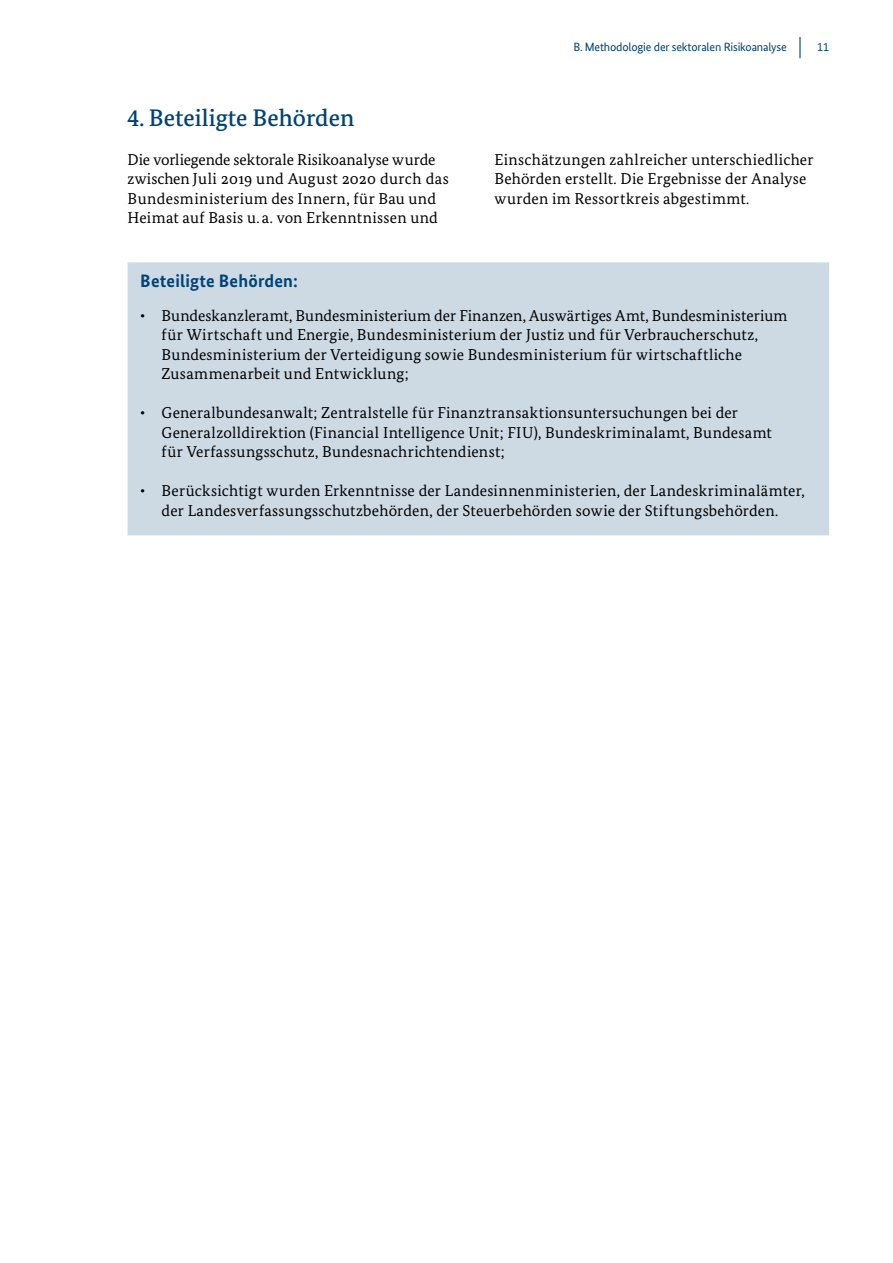
<style>
.page{position:relative;width:893px;height:1263px;background:#fff}
.page>*{position:absolute;margin:0;border:0;box-sizing:border-box;transform-origin:0 0}
.t1{font:500 24px "Bundes Serif";color:#004376}
.t2{font:700 18px "Bundes Sans";letter-spacing:.01em;color:#004376}
.t3{font:15.75px/19.5px "Bundes Serif";letter-spacing:.015em;color:#000}
.t4{font:12px "Bundes Sans";letter-spacing:-.015em;color:#004376}
</style>
<div class="page">
<svg style="left:799px;top:37px;width:1px;height:21px"></svg>
<div style="left:128px;top:262px;width:701px;height:273px;background:#cddae4"></div>
<p class="t4" style="left:573px;top:39px;width:215px">B. Methodologie der sektoralen Risikoanalyse</p>
<p class="t4" style="left:817px;top:39px;width:13px">11</p>
<h1 class="t1" style="left:128px;top:103px;width:228px">4. Beteiligte Behörden</h1>
<p class="t3" style="left:128px;top:149px;width:323px">Die vorliegende sektorale Risikoanalyse wurde zwischen Juli 2019 und August 2020 durch das Bundesministerium des Innern, für Bau und Heimat auf Basis u. a. von Erkenntnissen und</p>
<p class="t3" style="left:494px;top:149px;width:321px">Einschätzungen zahlreicher unterschiedlicher<br>Behörden erstellt. Die Ergebnisse der Analyse wurden im Ressortkreis abgestimmt.</p>
<p class="t2" style="left:140px;top:269px;width:159px">Beteiligte Behörden:</p>
<p class="t3" style="left:162px;top:305px;width:627px;text-indent:-21px">• Bundeskanzleramt, Bundesministerium der Finanzen, Auswärtiges Amt, Bundesministerium für Wirtschaft und Energie, Bundesministerium der Justiz und für Verbraucherschutz, Bundesministerium der Verteidigung sowie Bundesministerium für wirtschaftliche Zusammenarbeit und Entwicklung;</p>
<p class="t3" style="left:162px;top:403px;width:612px;text-indent:-21px">• Generalbundesanwalt; Zentralstelle für Finanztransaktionsuntersuchungen bei der<br>Generalzolldirektion (Financial Intelligence Unit; FIU), Bundeskriminalamt, Bundesamt für Verfassungsschutz, Bundesnachrichtendienst;</p>
<p class="t3" style="left:140px;top:481px;width:666px;text-align:center">• Berücksichtigt wurden Erkenntnisse der Landesinnenministerien, der Landeskriminalämter, der Landesverfassungsschutzbehörden, der Steuerbehörden sowie der Stiftungsbehörden.</p>
</div>
